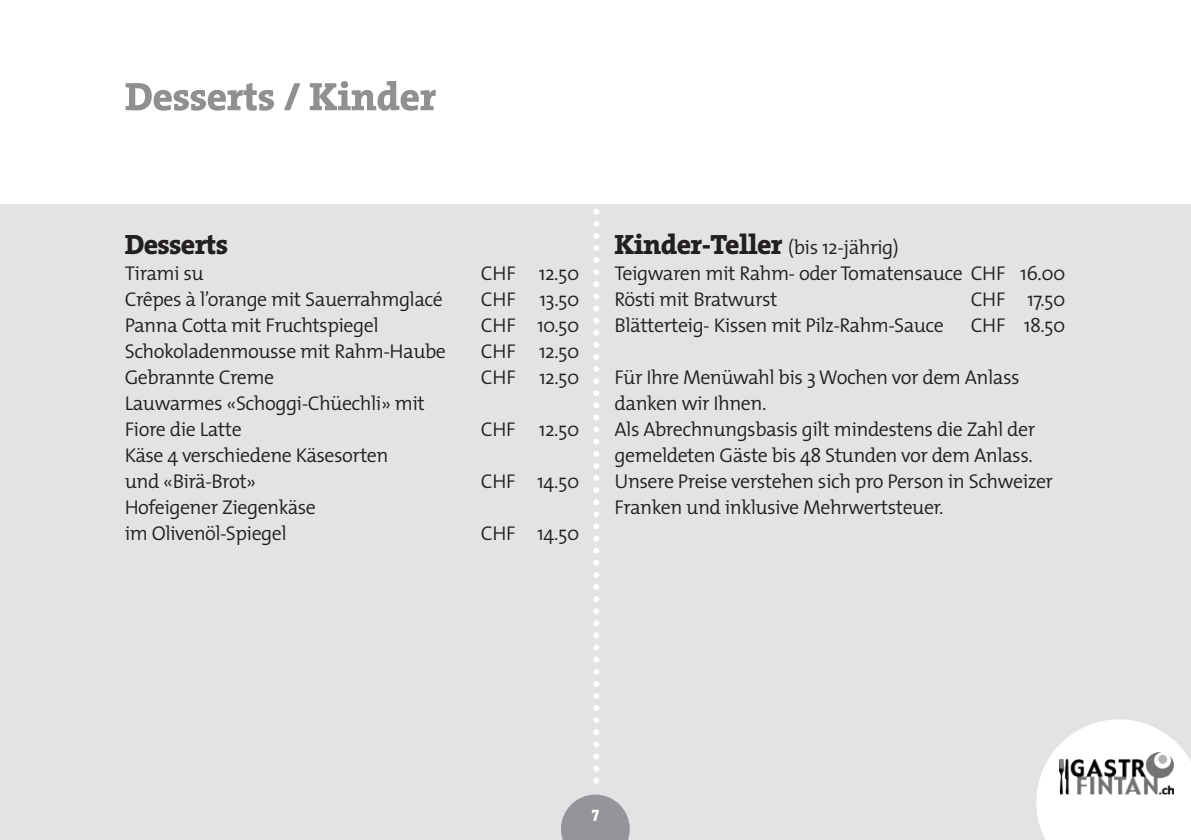
<style>
.page{position:relative;width:1191px;height:840px;background:#fff}
.page>*{position:absolute;margin:0;border:0;box-sizing:border-box;transform-origin:0 0}
.t1{font:800 28px "The Serif";letter-spacing:-.025em;color:#231f20}
.t2{font:300 20px/26px "The Mix";letter-spacing:-.025em;color:#231f20}
.t3{font:800 16px "The Serif";color:#fff}
.s1{font-family:"The Serif";font-weight:800;font-size:28px}
</style>
<div class="page">
<div style="left:0;top:204px;width:1191px;height:635px;background:#e2e3e4"></div>
<svg style="left:561px;top:794px;width:69px;height:45px"></svg>
<svg style="left:126px;top:81px;width:250px;height:30px"></svg>
<svg style="left:1036px;top:719px;width:155px;height:120px"></svg>
<svg style="left:593px;top:209px;width:6px;height:574px"></svg>
<img style="left:1059px;top:757px;width:53px;height:37px">
<h1 class="t1" style="left:125px;top:233px;width:105px">Desserts</h1>
<p class="t2" style="left:125px;top:262px;width:81px">Tirami su</p>
<p class="t2" style="left:481px;top:262px;width:100px">CHF 12.50</p>
<p class="t2" style="left:125px;top:288px;width:320px">Crêpes à l’orange mit Sauerrahmglacé</p>
<p class="t2" style="left:481px;top:288px;width:100px">CHF 13.50</p>
<p class="t2" style="left:125px;top:314px;width:255px">Panna Cotta mit Fruchtspiegel</p>
<p class="t2" style="left:481px;top:314px;width:100px">CHF 10.50</p>
<p class="t2" style="left:125px;top:340px;width:323px">Schokoladenmousse mit Rahm-Haube</p>
<p class="t2" style="left:481px;top:340px;width:100px">CHF 12.50</p>
<p class="t2" style="left:125px;top:366px;width:151px">Gebrannte Creme</p>
<p class="t2" style="left:481px;top:366px;width:100px">CHF 12.50</p>
<p class="t2" style="left:125px;top:392px;width:302px">Lauwarmes «Schoggi-Chüechli» mit<br>Fiore die Latte</p>
<p class="t2" style="left:481px;top:418px;width:100px">CHF 12.50</p>
<p class="t2" style="left:125px;top:444px;width:265px">Käse 4 verschiedene Käsesorten und «Birä-Brot»</p>
<p class="t2" style="left:125px;top:496px;width:193px">Hofeigener Ziegenkäse im Olivenöl-Spiegel</p>
<p class="t2" style="left:481px;top:470px;width:100px">CHF 14.50</p>
<p class="t2" style="left:481px;top:522px;width:100px">CHF 14.50</p>
<p class="t2" style="left:614px;top:236px;width:452px"><span class="s1">Kinder-Teller</span> (bis 12-jährig)<br>Teigwaren mit Rahm- oder Tomatensauce CHF 16.00<br>Rösti mit Bratwurst</p>
<p class="t2" style="left:970px;top:288px;width:96px">CHF 17.50</p>
<p class="t2" style="left:614px;top:314px;width:331px">Blätterteig- Kissen mit Pilz-Rahm-Sauce</p>
<p class="t2" style="left:970px;top:314px;width:96px">CHF 18.50</p>
<p class="t2" style="left:614px;top:366px;width:440px">Für Ihre Menüwahl bis 3 Wochen vor dem Anlass danken wir Ihnen.<br>Als Abrechnungsbasis gilt mindestens die Zahl der gemeldeten Gäste bis 48 Stunden vor dem Anlass.<br>Unsere Preise verstehen sich pro Person in Schweizer Franken und inklusive Mehrwertsteuer.</p>
<p class="t3" style="left:592px;top:805px;width:9px">7</p>
</div>
